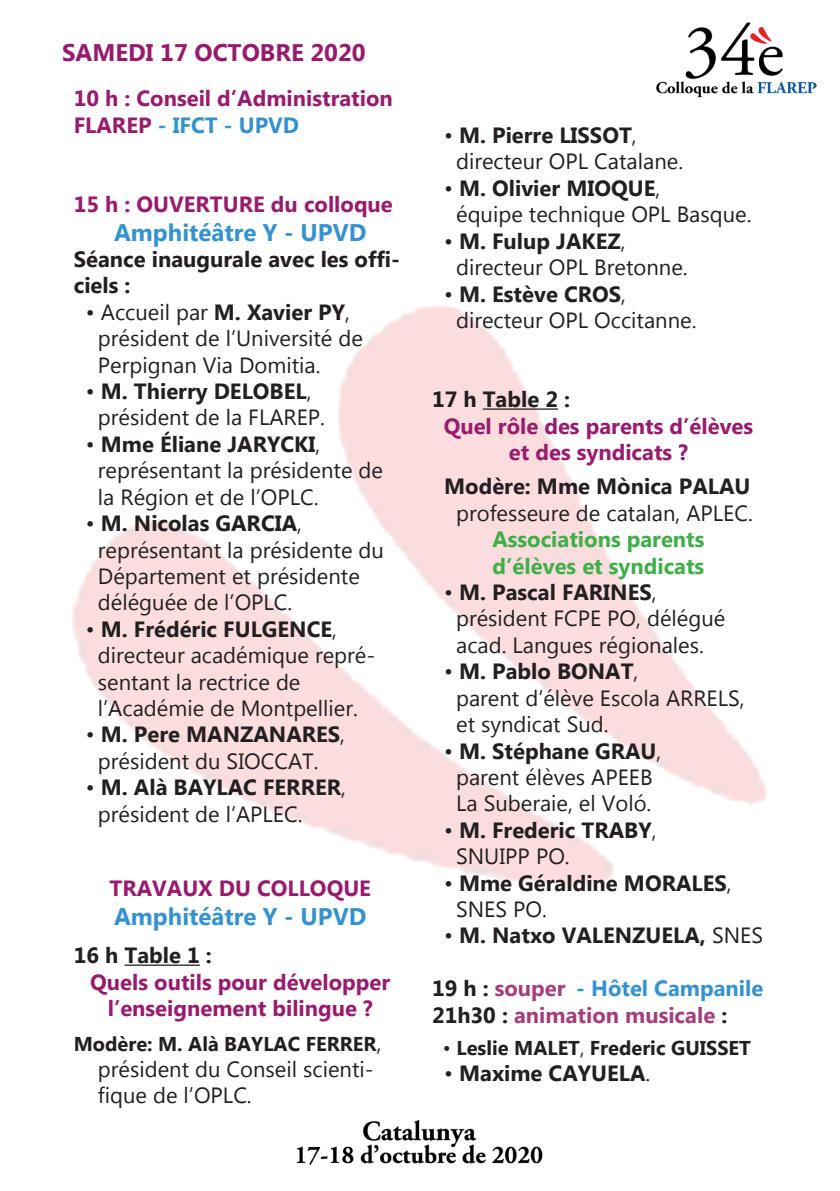
<style>
.page{position:relative;width:840px;height:1191px;background:#fff}
.page>*{position:absolute;margin:0;border:0;box-sizing:border-box;transform-origin:0 0}
.t1{font:700 24px "Microsoft New Tai Lue";color:#3592cf}
.t2{font:700 24px "Microsoft New Tai Lue";color:#971b6c}
.t3{font:22px/26.4px "Microsoft New Tai Lue";color:#231f20}
.t4{font:700 22px/26.4px "Microsoft New Tai Lue";color:#981c6d;text-align:center}
.t5{font:700 22px/26.4px "Microsoft New Tai Lue";color:#231f20}
.t6{font:700 22px/26.4px "Microsoft New Tai Lue";color:#a43f7d}
.t7{font:700 22px/26.4px "Microsoft New Tai Lue";color:#40ae49}
.t8{font:700 20px "Microsoft New Tai Lue";color:#231f20}
.s1{color:#3592cf}
.s2{font-weight:700}
.s3{font-weight:400;font-size:22px}
.s4{font-weight:400}
.s5{color:#231f20}
.s6{color:#a5407e}
</style>
<div class="page">
<img style="left:72px;top:306px;width:695px;height:580px">
<hr style="left:124px;top:964px;width:76px;height:1px;background:#231f20">
<hr style="left:482px;top:408px;width:75px;height:2px;background:#231f20">
<img style="left:656px;top:22px;width:159px;height:76px">
<img style="left:296px;top:1120px;width:247px;height:45px">
<p class="t2" style="left:62px;top:39px;width:305px">SAMEDI 17 OCTOBRE 2020</p>
<p class="t4" style="left:74px;top:87px;width:320px;text-align:left">10 h : Conseil d’Administration<br>FLAREP <span class="s1">- IFCT - UPVD</span></p>
<p class="t4" style="left:74px;top:193px;width:320px">15 h : OUVERTURE du colloque</p>
<p class="t1" style="left:114px;top:218px;width:254px">Amphitéâtre Y - UPVD</p>
<p class="t5" style="left:74px;top:248px;width:328px">Séance inaugurale avec les offi&shy;ciels :</p>
<p class="t3" style="left:98px;top:301px;width:266px;text-indent:-12px">• Accueil par <span class="s2">M. Xavier PY</span>, président de l’Université de<br>Perpignan Via Domitia.</p>
<p class="t3" style="left:98px;top:380px;width:228px;text-indent:-12px">• <span class="s2">M. Thierry DELOBEL</span>, président de la FLAREP.</p>
<p class="t3" style="left:98px;top:433px;width:286px;text-indent:-12px">• <span class="s2">Mme Éliane JARYCKI</span>, représentant la présidente de la Région et de l’OPLC.</p>
<p class="t3" style="left:98px;top:512px;width:287px;text-indent:-12px">• <span class="s2">M. Nicolas GARCIA</span>, représentant la présidente du<br>Département et présidente déléguée de l’OPLC.</p>
<p class="t3" style="left:98px;top:617px;width:279px;text-indent:-12px">• <span class="s2">M. Frédéric FULGENCE</span>, directeur académique repré&shy;sentant la rectrice de l’Académie de Montpellier.</p>
<p class="t3" style="left:98px;top:723px;width:248px;text-indent:-12px">• <span class="s2">M. Pere MANZANARES</span>, président du SIOCCAT.</p>
<p class="t3" style="left:98px;top:776px;width:249px;text-indent:-12px">• <span class="s2">M. Alà BAYLAC FERRER</span>, président de l’APLEC.</p>
<p class="t4" style="left:109px;top:877px;width:263px">TRAVAUX DU COLLOQUE</p>
<p class="t1" style="left:114px;top:902px;width:254px">Amphitéâtre Y - UPVD</p>
<p class="t5" style="left:74px;top:944px;width:139px">16 h Table 1 :</p>
<p class="t4" style="left:90px;top:970px;width:301px">Quels outils pour développer l’enseignement bilingue ?</p>
<p class="t8" style="left:74px;top:1032px;width:309px">Modère: M. Alà BAYLAC FERRER<span class="s3">,</span></p>
<p class="t3" style="left:98px;top:1057px;width:277px">président du Conseil scienti&shy;fique de l’OPLC.</p>
<p class="t3" style="left:456px;top:124px;width:228px;text-indent:-12px">• <span class="s2">M. Pierre LISSOT</span>, directeur OPL Catalane.</p>
<p class="t3" style="left:456px;top:177px;width:297px;text-indent:-12px">• <span class="s2">M. Olivier MIOQUE</span>,<br>équipe technique OPL Basque.</p>
<p class="t3" style="left:456px;top:229px;width:233px;text-indent:-12px">• <span class="s2">M. Fulup JAKEZ</span>, directeur OPL Bretonne.</p>
<p class="t3" style="left:456px;top:282px;width:242px;text-indent:-12px">• <span class="s2">M. Estève CROS</span>, directeur OPL Occitanne.</p>
<p class="t5" style="left:432px;top:388px;width:139px">17 h Table 2 :</p>
<p class="t4" style="left:443px;top:414px;width:311px">Quel rôle des parents d’élèves et des syndicats ?</p>
<p class="t5" style="left:444px;top:475px;width:307px">Modère: Mme Mònica PALAU</p>
<p class="t3" style="left:456px;top:501px;width:298px">professeure de catalan, APLEC.</p>
<p class="t7" style="left:492px;top:528px;width:213px">Associations parents d’élèves et syndicats</p>
<p class="t3" style="left:456px;top:581px;width:270px;text-indent:-12px">• <span class="s2">M. Pascal FARINES</span>, président FCPE PO, délégué acad. Langues régionales.</p>
<p class="t3" style="left:456px;top:660px;width:290px;text-indent:-12px">• <span class="s2">M. Pablo BONAT</span>,<br>parent d’élève Escola ARRELS, et syndicat Sud.</p>
<p class="t3" style="left:444px;top:739px;width:219px;text-align:center">• <span class="s2">M. Stéphane GRAU</span>, parent élèves APEEB<br>La Suberaie, el Voló.</p>
<p class="t5" style="left:456px;top:818px;width:202px;text-indent:-12px"><span class="s4">•</span> M. Frederic TRABY<span class="s4">,<br>SNUIPP PO.</span></p>
<p class="t5" style="left:456px;top:871px;width:277px;text-indent:-12px"><span class="s4">•</span> Mme Géraldine MORALES<span class="s4">,<br>SNES PO.</span></p>
<p class="t5" style="left:444px;top:924px;width:320px"><span class="s4">•</span> M. Natxo VALENZUELA, <span class="s4">SNES</span></p>
<p class="t6" style="left:432px;top:977px;width:332px"><span class="s5">19 h :</span> <span class="s6">souper</span> <span class="s1">- Hôtel Campanile<br></span><span class="s5">21h30 :</span> animation musicale <span class="s5">:</span></p>
<p class="t8" style="left:442px;top:1036px;width:309px"><span class="s4">•</span> Leslie MALET<span class="s4">,</span> Frederic GUISSET</p>
<p class="t5" style="left:444px;top:1061px;width:208px"><span class="s4">•</span> Maxime CAYUELA<span class="s4">.</span></p>
</div>
